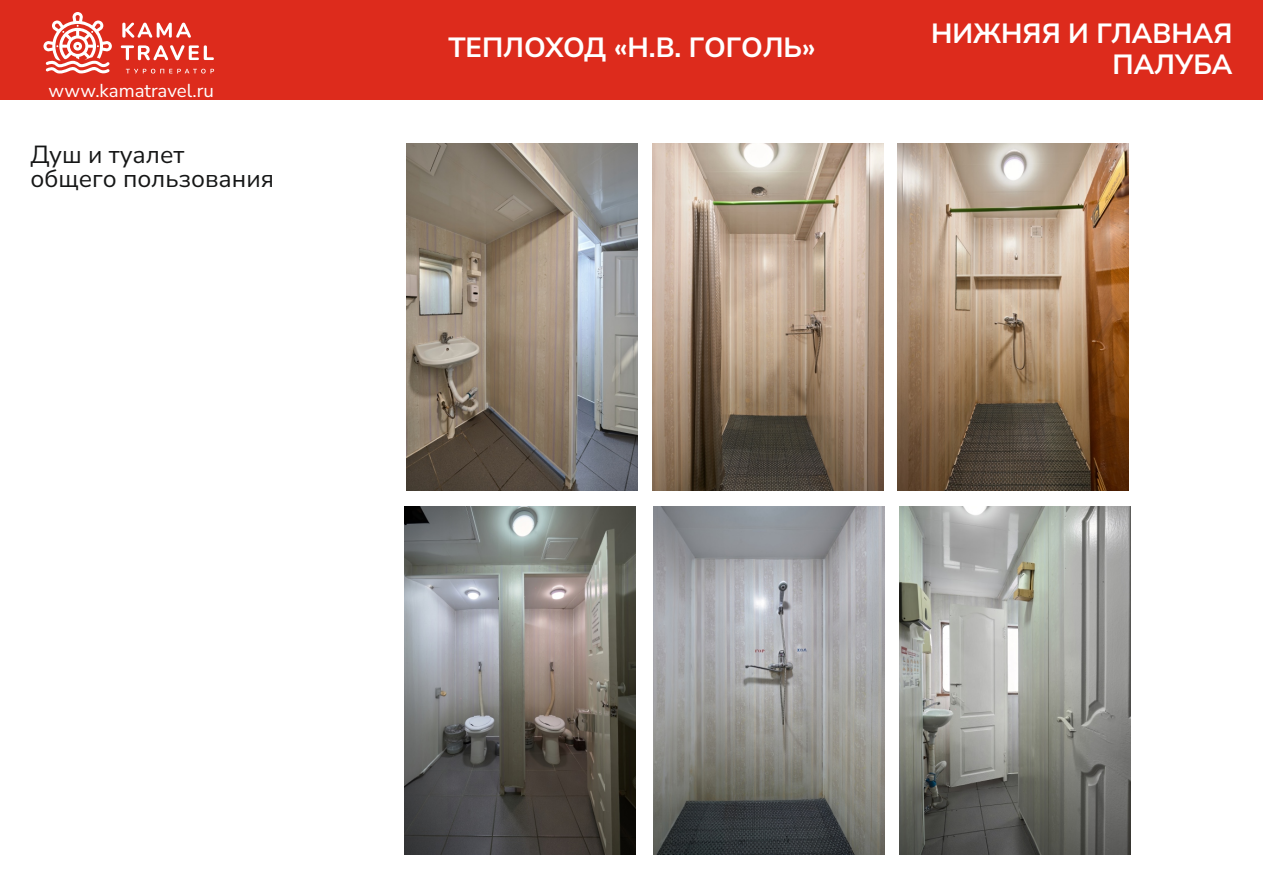
<style>
.page{position:relative;width:1263px;height:893px;background:#fff}
.page>*{position:absolute;margin:0;border:0;box-sizing:border-box;transform-origin:0 0}
.t1{font:700 27.75px/31.7px "Nunito Sans";color:#fff;text-align:right}
.t2{font:24.6px/23.7px "Nunito Sans";color:#151616}
.t3{font:18.6px "Nunito Sans";color:#fff}
</style>
<div class="page">
<div style="left:0;top:0;width:1263px;height:100px;background:#dd2b1c"></div>
<svg style="left:121px;top:23px;width:93px;height:37px"></svg>
<svg style="left:126px;top:69px;width:88px;height:5px"></svg>
<svg style="left:43px;top:12px;width:69px;height:62px"></svg>
<img style="left:899px;top:507px;width:231px;height:347px">
<img style="left:653px;top:507px;width:231px;height:347px">
<img style="left:404px;top:507px;width:231px;height:347px">
<img style="left:407px;top:143px;width:231px;height:347px">
<img style="left:897px;top:143px;width:231px;height:347px">
<img style="left:652px;top:143px;width:231px;height:347px">
<p class="t3" style="left:49px;top:79px;width:167px">www.kamatravel.ru</p>
<p class="t2" style="left:31px;top:143px;width:245px">Душ и туалет общего пользования</p>
<p class="t1" style="left:448px;top:32px;width:369px">ТЕПЛОХОД «Н.В. ГОГОЛЬ»</p>
<p class="t1" style="left:931px;top:18px;width:303px">НИЖНЯЯ И ГЛАВНАЯ<br>ПАЛУБА</p>
</div>
